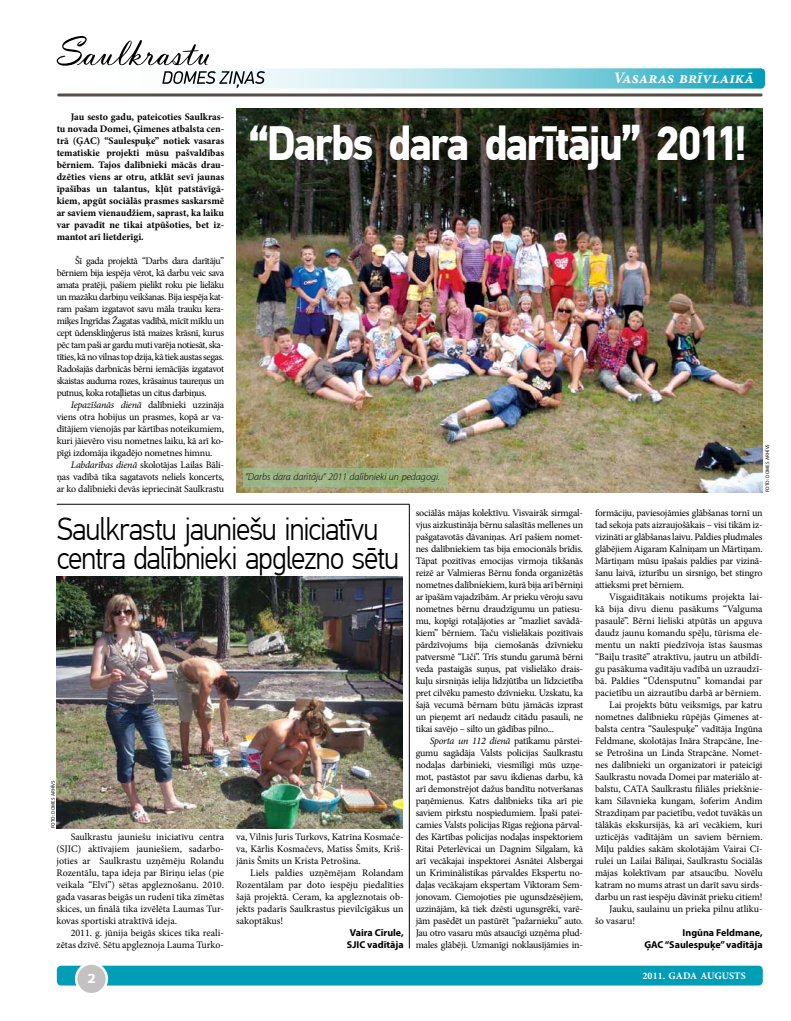
<style>
.page{position:relative;width:791px;height:1021px;background:#fff}
.page>*{position:absolute;margin:0;border:0;box-sizing:border-box;transform-origin:0 0}
.t1{font:700 48px "PF Din Text Pro";letter-spacing:-.045em;color:#fff;scale:.92 1}
.t2{font:300 32px/29px "PF Din Text Pro";letter-spacing:-.035em;color:#000;scale:.92 1}
.t3{font:italic 700 16px "Minion Pro";color:#fff}
.t4{font:700 semi-expanded 14px "Myriad Pro";color:#fff}
.t5{font:10px/12px "Minion Pro";letter-spacing:-.01em;color:#000;text-align:justify}
.t6{font:700 10px/12px "Minion Pro";color:#000;text-align:justify}
.t7{font:700 10px/12px "Myriad Pro";color:#000;text-align:center}
.t8{font:italic 300 10px "Myriad Pro";color:#000}
.t9{font:700 10px "Minion Pro";letter-spacing:.01em;color:#fff}
.t10{font:5px "Myriad Pro";letter-spacing:.02em;color:#000}
.s1{font-style:italic}
</style>
<div class="page">
<div style="left:57px;top:965px;width:706px;height:20px;background:#009db7;border-radius:4px"></div>
<div style="left:76px;top:963px;width:31px;height:31px;background:#c3c1c1;border-radius:50%"></div>
<div style="left:75px;top:962px;width:33px;height:33px;border:2px solid #fff;border-radius:50%"></div>
<hr style="left:59px;top:93px;width:702px;height:3px;background:#544d48">
<svg style="left:56px;top:36px;width:709px;height:53px"></svg>
<img style="left:56px;top:576px;width:346px;height:252px">
<img style="left:236px;top:108px;width:527px;height:384px">
<hr style="left:57px;top:504px;width:352px;height:1px;background:#000">
<hr style="left:409px;top:504px;width:1px;height:444px;background:#000">
<svg style="left:243px;top:468px;width:204px;height:18px;background:#9cb384"></svg>
<p class="t6" style="left:57px;top:111px;width:169px;text-indent:14px">Jau sesto gadu, pateicoties Saulkras&shy;tu novada Domei, Ģimenes atbalsta cen&shy;trā (ĢAC) “Saulespuķe” notiek vasaras tematiskie projekti mūsu pašvaldības bērniem. Tajos dalībnieki mācās drau&shy;dzēties viens ar otru, atklāt sevī jaunas īpašības un talantus, kļūt patstāvīgā&shy;kiem, apgūt sociālās prasmes saskarsmē ar saviem vienaudžiem, saprast, ka laiku var pavadīt ne tikai atpūšoties, bet iz&shy;mantot arī lietderīgi.</p>
<p class="t5" style="left:57px;top:255px;width:169px;text-indent:19px">Šī gada projektā “Darbs dara darītāju” bērniem bija iespēja vērot, kā darbu veic sava amata pratēji, pašiem pielikt roku pie lielāku un mazāku darbiņu veikšanas. Bija iespēja kat&shy;ram pašam izgatavot savu māla trauku kera&shy;miķes Ingrīdas Žagatas vadībā, mīcīt mīklu un cept ūdenskliņģerus īstā maizes krāsnī, kurus pēc tam paši ar gardu muti varēja notiesāt, ska&shy;tīties, kā no vilnas top dzija, kā tiek austas segas.<br>Radošajās darbnīcās bērni iemācījās izgatavot skaistas auduma rozes, krāsainus taureņus un putnus, koka rotaļlietas un citus darbiņus.</p>
<p class="t5" style="left:57px;top:399px;width:169px;text-indent:14px"><span class="s1">Iepazīšanās dienā</span> dalībnieki uzzināja viens otra hobijus un prasmes, kopā ar va&shy;dītājiem vienojās par kārtības noteikumiem, kuri jāievēro visu nometnes laiku, kā arī ko&shy;pīgi izdomāja ikgadējo nometnes himnu.</p>
<p class="t5" style="left:57px;top:459px;width:169px;text-indent:14px"><span class="s1">Labdarības dienā</span> skolotājas Lailas Bāli&shy;ņas vadībā tika sagatavots neliels koncerts, ar ko dalībnieki devās iepriecināt Saulkrastu</p>
<h3 class="t3" style="left:613px;top:66px;width:142px">Vasaras brīvlaikā</h3>
<h1 class="t1" style="left:249px;top:114px;width:543px">“Darbs dara darītāju” 2011!</h1>
<p class="t8" style="left:245px;top:471px;width:196px">“Darbs dara darītāju” 2011 dalībnieki un pedagogi.</p>
<p class="t10" style="left:764px;top:492px;width:50px;rotate:-90deg">FotO: DOMES ARHĪVS</p>
<h2 class="t2" style="left:57px;top:515px;width:374px">Saulkrastu jauniešu iniciatīvu centra dalībnieki apglezno sētu</h2>
<p class="t5" style="left:416px;top:507px;width:169px">sociālās mājas kolektīvu. Visvairāk sirmgal&shy;vjus aizkustināja bērnu salasītās mellenes un pašgatavotās dāvaniņas. Arī pašiem nomet&shy;nes dalībniekiem tas bija emocionāls brīdis.<br>Tāpat pozitīvas emocijas virmoja tikšanās reizē ar Valmieras Bērnu fonda organizētās nometnes dalībniekiem, kurā bija arī bērniņi ar īpašām vajadzībām. Ar prieku vēroju savu nometnes bērnu draudzīgumu un patiesu&shy;mu, kopīgi rotaļājoties ar “mazliet savādā&shy;kiem” bērniem. Taču vislielākais pozitīvais pārdzīvojums bija ciemošanās dzīvnieku patversmē “Līči”. Trīs stundu garumā bērni veda pastaigās suņus, pat vislielāko drais&shy;kuļu sirsniņās ielija līdzjūtība un līdzcietība pret cilvēku pamesto dzīvnieku. Uzskatu, ka šajā vecumā bērnam būtu jāmācās izprast un pieņemt arī nedaudz citādu pasauli, ne tikai savējo – silto un gādības pilno...</p>
<p class="t5" style="left:416px;top:735px;width:169px;text-indent:14px"><span class="s1">Sporta un 112 dienā</span> patīkamu pārstei&shy;gumu sagādāja Valsts policijas Saulkrastu nodaļas darbinieki, viesmīlīgi mūs uzņe&shy;mot, pastāstot par savu ikdienas darbu, kā arī demonstrējot dažus bandītu notveršanas paņēmienus. Katrs dalībnieks tika arī pie saviem pirkstu nospiedumiem. Īpaši patei&shy;camies Valsts policijas Rīgas reģiona pārval&shy;des Kārtības policijas nodaļas inspektoriem Ritai Peterlēvicai un Dagnim Silgalam, kā arī vecākajai inspektorei Asnātei Alsbergai un Kriminālistikas pārvaldes Ekspertu no&shy;daļas vecākajam ekspertam Viktoram Sem&shy;jonovam. Ciemojoties pie ugunsdzēsējiem, uzzinājām, kā tiek dzēsti ugunsgrēki, varē&shy;jām pasēdēt un pastūrēt “pažarnieku” auto.<br>Jau otro vasaru mūs atsaucīgi uzņēma plud&shy;males glābēji. Uzmanīgi noklausījāmies in-</p>
<p class="t10" style="left:50px;top:828px;width:50px;rotate:-90deg">FotO: DOMES ARHĪVS</p>
<p class="t5" style="left:236px;top:831px;width:169px">va, Vilnis Juris Turkovs, Katrīna Kosmače&shy;va, Kārlis Kosmačevs, Matīss Šmits, Kriš&shy;jānis Šmits un Krista Petrošina.</p>
<p class="t5" style="left:236px;top:867px;width:169px;text-indent:14px">Liels paldies uzņēmējam Rolandam Rozentālam par doto iespēju piedalīties šajā projektā. Ceram, ka apgleznotais ob&shy;jekts padarīs Saulkrastus pievilcīgākus un sakoptākus!</p>
<p class="t7" style="left:347px;top:926px;width:58px">Vaira Cīrule,<br>SJIC vadītāja</p>
<p class="t5" style="left:56px;top:831px;width:169px;text-indent:14px">Saulkrastu jauniešu iniciatīvu centra (SJIC) aktīvajiem jauniešiem, sadarbo&shy;joties ar Saulkrastu uzņēmēju Rolandu Rozentālu, tapa ideja par Bīriņu ielas (pie veikala “Elvi”) sētas apgleznošanu. 2010. gada vasaras beigās un rudenī tika zīmētas skices, un finālā tika izvēlēta Laumas Tur&shy;kovas sportiski atraktīvā ideja.</p>
<p class="t5" style="left:56px;top:927px;width:169px;text-align:right">2011. g. jūnija beigās skices tika reali&shy;zētas dzīvē. Sētu apgleznoja Lauma Turko-</p>
<p class="t5" style="left:595px;top:507px;width:169px">formāciju, paviesojāmies glābšanas tornī un tad sekoja pats aizraujošākais – visi tikām iz&shy;vizināti ar glābšanas laivu. Paldies pludmales glābējiem Aigaram Kalniņam un Mārtiņam.<br>Mārtiņam mūsu īpašais paldies par vizinā&shy;šanu laivā, izturību un sirsnīgo, bet stingro attieksmi pret bērniem.</p>
<p class="t5" style="left:609px;top:591px;width:155px">Visgaidītākais notikums projekta lai-</p>
<p class="t5" style="left:595px;top:603px;width:169px">kā bija divu dienu pasākums “Valguma</p>
<p class="t5" style="left:595px;top:615px;width:169px">pasaulē”. Bērni lieliski atpūtās un apguva</p>
<p class="t5" style="left:595px;top:627px;width:169px">daudz jaunu komandu spēļu, tūrisma ele-</p>
<p class="t5" style="left:595px;top:639px;width:169px">mentu un naktī piedzīvoja īstas šausmas</p>
<p class="t5" style="left:595px;top:651px;width:169px">“Baiļu trasītē” atraktīvu, jautru un atbildī-</p>
<p class="t5" style="left:595px;top:663px;width:169px">gu pasākuma vadītāju vadībā un uzraudzī-</p>
<p class="t5" style="left:595px;top:675px;width:169px">bā. Paldies “Ūdensputnu” komandai par</p>
<p class="t5" style="left:595px;top:687px;width:168px">pacietību un aizrautību darbā ar bērniem.</p>
<p class="t5" style="left:609px;top:699px;width:155px">Lai projekts būtu veiksmīgs, par katru</p>
<p class="t5" style="left:595px;top:711px;width:169px">nometnes dalībnieku rūpējās Ģimenes at-</p>
<p class="t5" style="left:595px;top:723px;width:169px">balsta centra “Saulespuķe” vadītāja Ingūna</p>
<p class="t5" style="left:595px;top:735px;width:169px">Feldmane, skolotājas Ināra Strapcāne, Ine-</p>
<p class="t5" style="left:595px;top:747px;width:169px">se Petrošina un Linda Strapcāne. Nomet-</p>
<p class="t5" style="left:595px;top:759px;width:169px">nes dalībnieki un organizatori ir pateicīgi</p>
<p class="t5" style="left:595px;top:771px;width:169px">Saulkrastu novada Domei par materiālo at-</p>
<p class="t5" style="left:595px;top:783px;width:169px">balstu, CATA Saulkrastu filiāles priekšnie-</p>
<p class="t5" style="left:595px;top:795px;width:169px">kam Silavnieka kungam, šoferim Andim</p>
<p class="t5" style="left:595px;top:807px;width:169px">Strazdiņam par pacietību, vedot tuvākās un</p>
<p class="t5" style="left:595px;top:819px;width:169px">tālākās ekskursijās, kā arī vecākiem, kuri</p>
<p class="t5" style="left:595px;top:831px;width:169px">uzticējās vadītājām un saviem bērniem.</p>
<p class="t5" style="left:595px;top:843px;width:169px">Mīļu paldies sakām skolotājām Vairai Cī-</p>
<p class="t5" style="left:595px;top:855px;width:169px">rulei un Lailai Bāliņai, Saulkrastu Sociālās</p>
<p class="t5" style="left:595px;top:867px;width:169px">mājas kolektīvam par atsaucību. Novēlu</p>
<p class="t5" style="left:595px;top:879px;width:169px">katram no mums atrast un darīt savu sirds-</p>
<p class="t5" style="left:595px;top:891px;width:169px">darbu un rast iespēju dāvināt prieku citiem!</p>
<p class="t5" style="left:609px;top:903px;width:155px">Jauku, saulainu un prieka pilnu atliku-</p>
<p class="t5" style="left:595px;top:915px;width:42px">šo vasaru!</p>
<p class="t7" style="left:644px;top:926px;width:120px;text-align:right">Ingūna Feldmane,<br>ĢAC “Saulespuķe” vadītāja</p>
<h3 class="t4" style="left:87px;top:970px;width:10px">2</h3>
<p class="t9" style="left:642px;top:969px;width:105px">2011. gada augusts</p>
</div>
